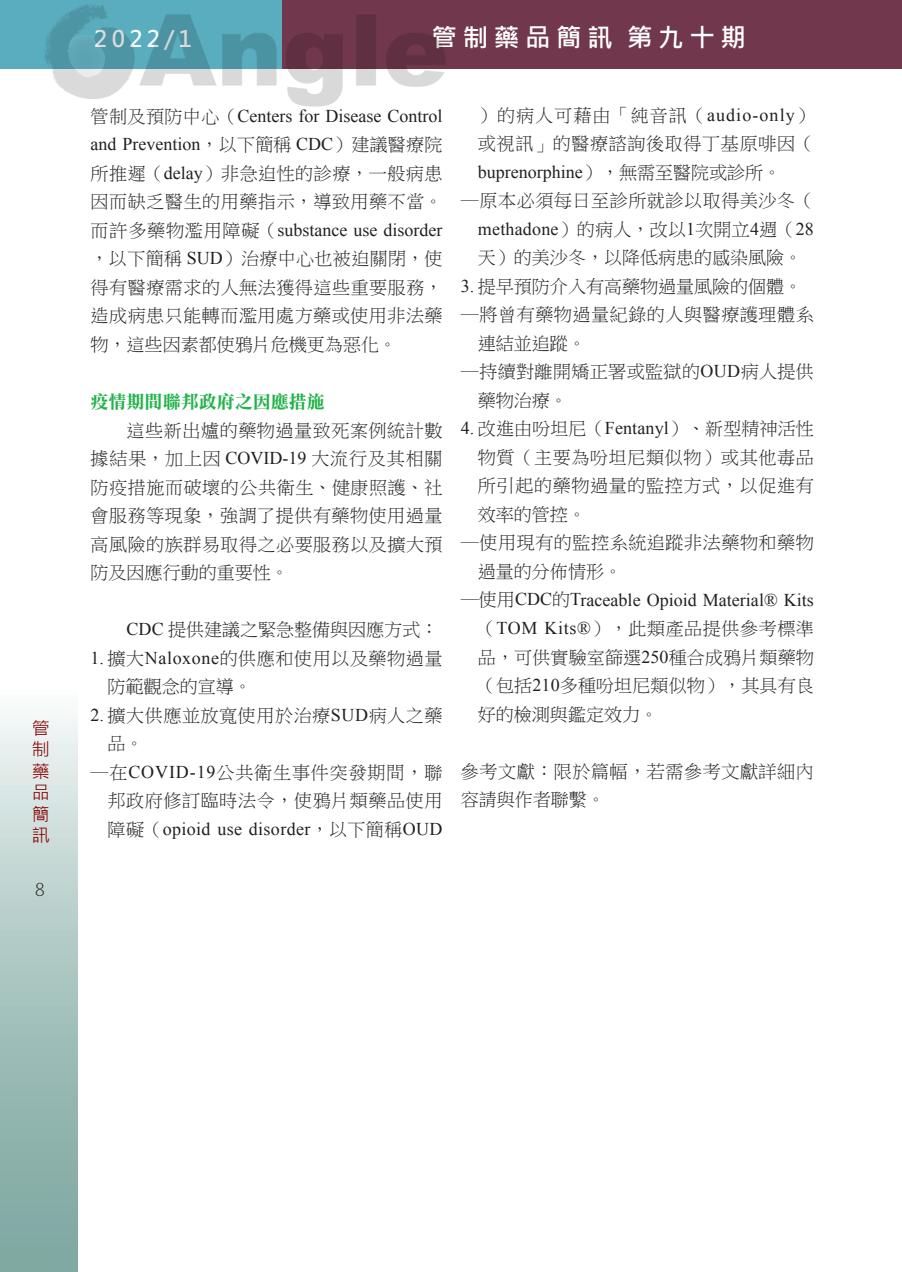
<style>
.page{position:relative;width:902px;height:1272px;background:#fff}
.page>*{position:absolute;margin:0;border:0;box-sizing:border-box;transform-origin:0 0}
.t1{font:700 25.5px "Microsoft Jheng Hei";letter-spacing:.22em;color:#fff}
.t2{font:700 22.5px "Microsoft Jheng Hei";color:#fff}
.t3{font:18px/28.5px "P Ming Li U";letter-spacing:.03em;color:#231f20;text-align:justify}
.t4{font:18px "P Ming Li U";color:#231f20}
.t5{font:18px "DF Li Song Bd HK BF";color:#23b24b}
.t6{font:18px/21.5px "Microsoft Jheng Hei";color:#870102;text-align:justify}
.t7{font:300 18px "Adobe Ming Std";color:#231f20}
.s1{font-family:"Times New Roman"}
</style>
<div class="page">
<div style="left:0;top:0;width:282px;height:68px;background:#59adbf"></div>
<div style="left:282px;top:0;width:619px;height:68px;background:#71384d"></div>
<div style="left:0;top:682px;width:77px;height:589px;background:linear-gradient(to bottom,#f1f6f5,#729f98)"></div>
<img style="left:43px;top:4px;width:405px;height:102px">
<p class="t6" style="left:32px;top:717px;width:19px">管制藥品簡訊</p>
<p class="t7" style="left:35px;top:879px;width:11px">8</p>
<p class="t2" style="left:94px;top:25px;width:99px">2022/1</p>
<h1 class="t1" style="left:431px;top:21px;width:316px">管制藥品簡訊 第九十期</h1>
<p class="t3" style="left:91px;top:102px;width:353px">管制及預防中心（<span class="s1">Centers for Disease Control and Prevention</span>，以下簡稱 <span class="s1">CDC</span>）建議醫療院所推遲（<span class="s1">delay</span>）非急迫性的診療，一般病患因而缺乏醫生的用藥指示，導致用藥不當。而許多藥物濫用障礙（<span class="s1">substance use disorder</span>，以下簡稱 <span class="s1">SUD</span>）治療中心也被迫關閉，使得有醫療需求的人無法獲得這些重要服務，造成病患只能轉而濫用處方藥或使用非法藥物，這些因素都使鴉片危機更為惡化。</p>
<p class="t5" style="left:91px;top:392px;width:235px">疫情期間聯邦政府之因應措施</p>
<p class="t3" style="left:91px;top:416px;width:353px;text-indent:36px">這些新出爐的藥物過量致死案例統計數據結果，加上因 <span class="s1">COVID-19</span> 大流行及其相關防疫措施而破壞的公共衛生、健康照護、社會服務等現象，強調了提供有藥物使用過量高風險的族群易取得之必要服務以及擴大預防及因應行動的重要性。</p>
<p class="t4" style="left:127px;top:620px;width:313px"><span class="s1">CDC</span> 提供建議之緊急整備與因應方式：</p>
<p class="t3" style="left:108px;top:644px;width:336px;text-indent:-17px"><span class="s1">1.</span> 擴大<span class="s1">Naloxone</span>的供應和使用以及藥物過量防範觀念的宣導。</p>
<p class="t3" style="left:108px;top:701px;width:336px;text-indent:-17px"><span class="s1">2.</span> 擴大供應並放寬使用於治療<span class="s1">SUD</span>病人之藥品。</p>
<p class="t3" style="left:108px;top:758px;width:336px;text-indent:-17px">─在<span class="s1">COVID-19</span>公共衛生事件突發期間，聯邦政府修訂臨時法令，使鴉片類藥品使用障礙（<span class="s1">opioid use disorder</span>，以下簡稱<span class="s1">OUD</span></p>
<p class="t3" style="left:478px;top:101px;width:337px">）的病人可藉由「純音訊（<span class="s1">audio-only</span>）或視訊」的醫療諮詢後取得丁基原啡因（<span class="s1">buprenorphine</span>），無需至醫院或診所。</p>
<p class="t3" style="left:478px;top:187px;width:337px;text-indent:-17px">─原本必須每日至診所就診以取得美沙冬（<span class="s1">methadone</span>）的病人，改以<span class="s1">1</span>次開立<span class="s1">4</span>週（<span class="s1">28</span>天）的美沙冬，以降低病患的感染風險。</p>
<p class="t4" style="left:461px;top:277px;width:343px"><span class="s1">3.</span> 提早預防介入有高藥物過量風險的個體。</p>
<p class="t3" style="left:478px;top:301px;width:337px;text-indent:-17px">─將曾有藥物過量紀錄的人與醫療護理體系連結並追蹤。</p>
<p class="t3" style="left:478px;top:358px;width:337px;text-indent:-17px">─持續對離開矯正署或監獄的<span class="s1">OUD</span>病人提供藥物治療。</p>
<p class="t3" style="left:478px;top:415px;width:337px;text-indent:-17px"><span class="s1">4.</span> 改進由吩坦尼（<span class="s1">Fentanyl</span>）、新型精神活性物質（主要為吩坦尼類似物）或其他毒品所引起的藥物過量的監控方式，以促進有效率的管控。</p>
<p class="t3" style="left:478px;top:529px;width:337px;text-indent:-17px">─使用現有的監控系統追蹤非法藥物和藥物過量的分佈情形。</p>
<p class="t3" style="left:478px;top:586px;width:337px;text-indent:-17px">─使用<span class="s1">CDC</span>的<span class="s1">Traceable Opioid Material® Kits</span>（<span class="s1">TOM Kits®</span>），此類產品提供參考標準品，可供實驗室篩選<span class="s1">250</span>種合成鴉片類藥物（包括<span class="s1">210</span>多種吩坦尼類似物），其具有良好的檢測與鑑定效力。</p>
<p class="t3" style="left:461px;top:757px;width:354px">參考文獻：限於篇幅，若需參考文獻詳細內容請與作者聯繫。</p>
</div>
